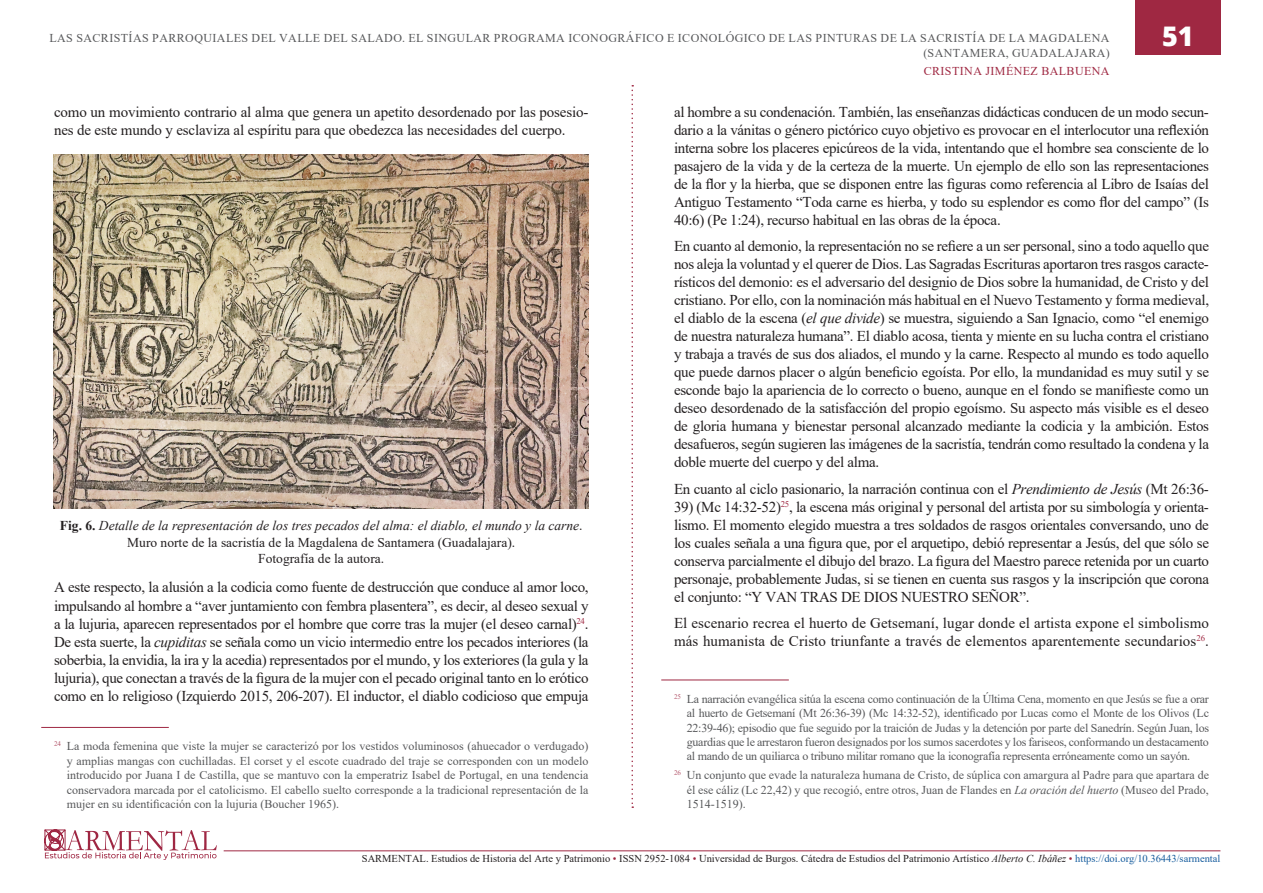
<style>
.page{position:relative;width:1263px;height:893px;background:#fff}
.page>*{position:absolute;margin:0;border:0;box-sizing:border-box;transform-origin:0 0}
.t1{font:800 27px "Open Sans";color:#fff}
.Párrafo-General{font:15px/18px "Times New Roman";letter-spacing:-.01em;color:#231f20;text-align:justify}
.Pie-Figura{font:13.5px/16.2px "Times New Roman";color:#231f20;text-align:center}
.Nota-pie{font:12px/14.4px "Times New Roman";color:#57585a;text-align:justify}
.Nota-pie-2{font:12px/14.4px "Times New Roman";letter-spacing:.035em;color:#57585a;text-align:right}
.t2{font:12px "Times New Roman";letter-spacing:.035em;color:#9f2842}
.t3{font:10.5px "Times New Roman";color:#231f20}
.s1{font-style:italic}
.s2{font-weight:700}
.s3{color:#9f2842}
.s4{color:#175d9e}
</style>
<div class="page">
<svg style="left:631px;top:85px;width:2px;height:723px"></svg>
<div style="left:1135px;top:0;width:85px;height:54px;background:#9f2842"></div>
<svg style="left:45px;top:829px;width:172px;height:31px"></svg>
<hr style="left:224px;top:850px;width:996px;height:1px;background:#9f2842">
<hr style="left:661px;top:680px;width:128px;height:1px;background:#9f2842">
<img style="left:54px;top:155px;width:534px;height:353px">
<hr style="left:41px;top:727px;width:128px;height:1px;background:#9f2842">
<h1 class="t1" style="left:1162px;top:15px;width:33px">51</h1>
<p class="Nota-pie-2" style="left:49px;top:31px;width:1062px">LAS SACRISTÍAS PARROQUIALES DEL VALLE DEL SALADO. EL SINGULAR PROGRAMA ICONOGRÁFICO E ICONOLÓGICO DE LAS PINTURAS DE LA SACRISTÍA DE LA MAGDALENA (SANTAMERA, GUADALAJARA)</p>
<p class="t2" style="left:924px;top:63px;width:187px">CRISTINA JIMÉNEZ BALBUENA</p>
<p class="Párrafo-General" style="left:674px;top:102px;width:537px">al hombre a su condenación. También, las enseñanzas didácticas conducen de un modo secun&shy;dario a la vánitas o género pictórico cuyo objetivo es provocar en el interlocutor una reflexión interna sobre los placeres epicúreos de la vida, intentando que el hombre sea consciente de lo pasajero de la vida y de la certeza de la muerte. Un ejemplo de ello son las representaciones de la flor y la hierba, que se disponen entre las figuras como referencia al Libro de Isaías del Antiguo Testamento “Toda carne es hierba, y todo su esplendor es como flor del campo” (Is 40:6) (Pe 1:24), recurso habitual en las obras de la época.</p>
<p class="Párrafo-General" style="left:674px;top:237px;width:537px">En cuanto al demonio, la representación no se refiere a un ser personal, sino a todo aquello que nos aleja la voluntad y el querer de Dios. Las Sagradas Escrituras aportaron tres rasgos caracte&shy;rísticos del demonio: es el adversario del designio de Dios sobre la humanidad, de Cristo y del cristiano. Por ello, con la nominación más habitual en el Nuevo Testamento y forma medieval, el diablo de la escena (<span class="s1">el que divide</span>) se muestra, siguiendo a San Ignacio, como “el enemigo de nuestra naturaleza humana”. El diablo acosa, tienta y miente en su lucha contra el cristiano y trabaja a través de sus dos aliados, el mundo y la carne. Respecto al mundo es todo aquello que puede darnos placer o algún beneficio egoísta. Por ello, la mundanidad es muy sutil y se esconde bajo la apariencia de lo correcto o bueno, aunque en el fondo se manifieste como un deseo desordenado de la satisfacción del propio egoísmo. Su aspecto más visible es el deseo de gloria humana y bienestar personal alcanzado mediante la codicia y la ambición. Estos desafueros, según sugieren las imágenes de la sacristía, tendrán como resultado la condena y la doble muerte del cuerpo y del alma.</p>
<p class="Párrafo-General" style="left:674px;top:479px;width:536px">En cuanto al ciclo pasionario, la narración continua con el <span class="s1">Prendimiento de Jesús</span> (Mt 26:36-</p>
<p class="Párrafo-General" style="left:674px;top:497px;width:537px">39) (Mc 14:32-52)<sup>25</sup>, la escena más original y personal del artista por su simbología y orienta&shy;lismo. El momento elegido muestra a tres soldados de rasgos orientales conversando, uno de los cuales señala a una figura que, por el arquetipo, debió representar a Jesús, del que sólo se conserva parcialmente el dibujo del brazo. La figura del Maestro parece retenida por un cuarto personaje, probablemente Judas, si se tienen en cuenta sus rasgos y la inscripción que corona el conjunto: “Y VAN TRAS DE DIOS NUESTRO SEÑOR”.</p>
<p class="Párrafo-General" style="left:674px;top:614px;width:536px">El escenario recrea el huerto de Getsemaní, lugar donde el artista expone el simbolismo más humanista de Cristo triunfante a través de elementos aparentemente secundarios<sup>26</sup>.</p>
<p class="Párrafo-General" style="left:54px;top:102px;width:536px">como un movimiento contrario al alma que genera un apetito desordenado por las posesio&shy;nes de este mundo y esclaviza al espíritu para que obedezca las necesidades del cuerpo.</p>
<p class="Pie-Figura" style="left:60px;top:517px;width:524px"><span class="s2">Fig. 6.</span> <span class="s1">Detalle de la representación de los tres pecados del alma: el diablo, el mundo y la carne</span>.<br>Muro norte de la sacristía de la Magdalena de Santamera (Guadalajara).<br>Fotografía de la autora.</p>
<p class="Párrafo-General" style="left:54px;top:578px;width:536px">A este respecto, la alusión a la codicia como fuente de destrucción que conduce al amor loco, impulsando al hombre a “aver juntamiento con fembra plasentera”, es decir, al deseo sexual y a la lujuria, aparecen representados por el hombre que corre tras la mujer (el deseo carnal)<sup>24</sup>.<br>De esta suerte, la <span class="s1">cupiditas</span> se señala como un vicio intermedio entre los pecados interiores (la soberbia, la envidia, la ira y la acedia) representados por el mundo, y los exteriores (la gula y la lujuria), que conectan a través de la figura de la mujer con el pecado original tanto en lo erótico como en lo religioso (Izquierdo 2015, 206-207). El inductor, el diablo codicioso que empuja</p>
<p class="Nota-pie" style="left:67px;top:739px;width:523px;text-indent:-13px"><sup>24</sup> La moda femenina que viste la mujer se caracterizó por los vestidos voluminosos (ahuecador o verdugado) y amplias mangas con cuchilladas. El corset y el escote cuadrado del traje se corresponden con un modelo introducido por Juana I de Castilla, que se mantuvo con la emperatriz Isabel de Portugal, en una tendencia conservadora marcada por el catolicismo. El cabello suelto corresponde a la tradicional representación de la mujer en su identificación con la lujuria (Boucher 1965).</p>
<p class="Nota-pie" style="left:687px;top:691px;width:524px;text-indent:-13px"><sup>25</sup> La narración evangélica sitúa la escena como continuación de la Última Cena, momento en que Jesús se fue a orar al huerto de Getsemaní (Mt 26:36-39) (Mc 14:32-52), identificado por Lucas como el Monte de los Olivos (Lc 22:39-46); episodio que fue seguido por la traición de Judas y la detención por parte del Sanedrín. Según Juan, los guardias que le arrestaron fueron designados por los sumos sacerdotes y los fariseos, conformando un destacamento al mando de un quiliarca o tribuno militar romano que la iconografía representa erróneamente como un sayón.</p>
<p class="Nota-pie" style="left:687px;top:767px;width:524px;text-indent:-13px"><sup>26</sup> Un conjunto que evade la naturaleza humana de Cristo, de súplica con amargura al Padre para que apartara de él ese cáliz (Lc 22,42) y que recogió, entre otros, Juan de Flandes en <span class="s1">La oración del huerto</span> (Museo del Prado, 1514-1519).</p>
<p class="t3" style="left:362px;top:851px;width:860px">SARMENTAL. Estudios de Historia del Arte y Patrimonio <span class="s3">•</span> ISSN 2952-1084 <span class="s3">•</span> Universidad de Burgos. Cátedra de Estudios del Patrimonio Artístico <span class="s1">Alberto C. Ibáñez</span> <span class="s3">•</span> <span class="s4">https://doi.org/10.36443/sarmental</span></p>
</div>
